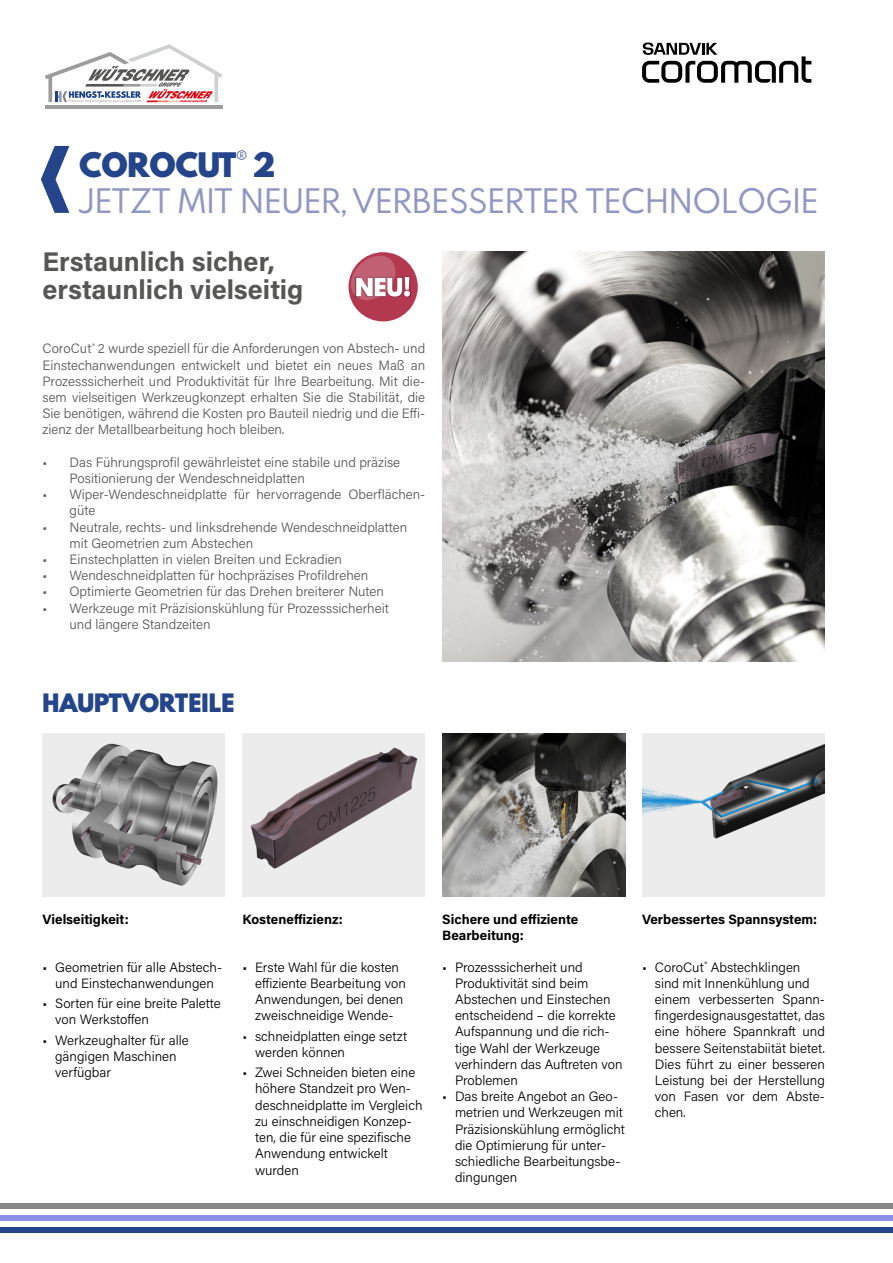
<style>
.page{position:relative;width:893px;height:1263px;background:#fff}
.page>*{position:absolute;margin:0;border:0;box-sizing:border-box;transform-origin:0 0}
.t1{font:30px/36px "Spartan MB";color:#9097c3}
.t2{font:700 27px/28.5px "Acumin Pro";color:#565655}
.t3{font:900 22.5px "Spartan MB";color:#24458a}
.t4{font:300 13.5px/16.2px "Acumin Pro";color:#000}
.t5{font:300 13.5px/16.2px "Acumin Pro";color:#565655}
.t6{font:700 13.5px "Acumin Pro";color:#000}
.s1{font-weight:900;color:#24458a}
</style>
<div class="page">
<div style="left:642px;top:733px;width:183px;height:163px;background:#ececec"></div>
<img style="left:642px;top:743px;width:183px;height:96px">
<svg style="left:45px;top:44px;width:178px;height:65px"></svg>
<hr style="left:45px;top:105px;width:178px;height:3px;background:#9c9c9d">
<div style="left:242px;top:733px;width:183px;height:163px;background:#ececec"></div>
<img style="left:250px;top:747px;width:168px;height:122px">
<div style="left:43px;top:733px;width:182px;height:163px;background:#ececec"></div>
<img style="left:52px;top:743px;width:166px;height:143px">
<svg style="left:642px;top:43px;width:169px;height:40px"></svg>
<img style="left:442px;top:251px;width:383px;height:411px">
<img style="left:442px;top:733px;width:183px;height:163px">
<div style="left:0;top:1227px;width:893px;height:6px;background:#24458a"></div>
<div style="left:0;top:1215px;width:893px;height:6px;background:#8a91eb"></div>
<div style="left:0;top:1203px;width:893px;height:6px;background:#868786"></div>
<svg style="left:41px;top:146px;width:28px;height:67px"></svg>
<div style="left:348px;top:252px;width:70px;height:69px;background:#b33951;border-radius:50%"></div>
<img style="left:410px;top:276px;width:1px;height:21px">
<svg style="left:351px;top:256px;width:59px;height:44px"></svg>
<h1 class="t1" style="left:80px;top:146px;width:740px"><span class="s1">COROCUT</span><sup>®</sup> <span class="s1">2<br></span>JETZT MIT NEUER, VERBESSERTER TECHNOLOGIE</h1>
<h2 class="t2" style="left:43px;top:246px;width:262px">Erstaunlich sicher, erstaunlich vielseitig</h2>
<p class="t5" style="left:43px;top:340px;width:384px;text-align:justify">CoroCut<sup>®</sup> 2 wurde speziell für die Anforderungen von Abstech- und Einstechanwendungen entwickelt und bietet ein neues Maß an Prozesssicherheit und Produktivität für Ihre Bearbeitung. Mit die&shy;sem vielseitigen Werkzeugkonzept erhalten Sie die Stabilität, die Sie benötigen, während die Kosten pro Bauteil niedrig und die Effi&shy;zienz der Metallbearbeitung hoch bleiben.</p>
<p class="t5" style="left:70px;top:453px;width:332px;text-indent:-27px">• Das Führungsprofil gewährleistet eine stabile und präzise<br>Positionierung der Wendeschneidplatten</p>
<p class="t5" style="left:70px;top:486px;width:357px;text-indent:-27px">• Wiper-Wendeschneidplatte für hervorragende Oberflächen&shy;güte</p>
<p class="t5" style="left:70px;top:518px;width:339px;text-indent:-27px">• Neutrale, rechts- und linksdrehende Wendeschneidplatten mit Geometrien zum Abstechen</p>
<p class="t5" style="left:43px;top:551px;width:301px">• Einstechplatten in vielen Breiten und Eckradien</p>
<p class="t5" style="left:43px;top:567px;width:327px">• Wendeschneidplatten für hochpräzises Profildrehen</p>
<p class="t5" style="left:43px;top:583px;width:343px">• Optimierte Geometrien für das Drehen breiterer Nuten</p>
<p class="t5" style="left:70px;top:599px;width:321px;text-indent:-27px">• Werkzeuge mit Präzisionskühlung für Prozesssicherheit und längere Standzeiten</p>
<h3 class="t3" style="left:43px;top:685px;width:193px">HAUPTVORTEILE</h3>
<p class="t6" style="left:43px;top:910px;width:88px">Vielseitigkeit:</p>
<p class="t6" style="left:242px;top:910px;width:102px">Kosteneffizienz:</p>
<p class="t6" style="left:442px;top:910px;width:138px">Sichere und effiziente</p>
<p class="t6" style="left:642px;top:910px;width:177px">Verbessertes Spannsystem:</p>
<p class="t6" style="left:442px;top:926px;width:83px">Bearbeitung:</p>
<p class="t4" style="left:255px;top:958px;width:152px;text-indent:-13px">• Erste Wahl für die kosten effiziente Bearbeitung von<br>Anwendungen, bei denen zweischneidige Wende-</p>
<p class="t4" style="left:255px;top:1027px;width:154px;text-indent:-13px">• schneidplatten einge setzt werden können</p>
<p class="t4" style="left:255px;top:1064px;width:169px;text-indent:-13px">• Zwei Schneiden bieten eine höhere Standzeit pro Wen&shy;deschneidplatte im Vergleich zu einschneidigen Konzep&shy;ten, die für eine spezifische<br>Anwendung entwickelt wurden</p>
<p class="t4" style="left:43px;top:958px;width:181px;text-align:center">• Geometrien für alle Abstech&shy;und Einstechanwendungen</p>
<p class="t4" style="left:55px;top:995px;width:167px;text-indent:-13px">• Sorten für eine breite Palette von Werkstoffen</p>
<p class="t4" style="left:55px;top:1031px;width:135px;text-indent:-13px">• Werkzeughalter für alle gängigen Maschinen verfügbar</p>
<p class="t4" style="left:655px;top:958px;width:172px;text-indent:-13px">• CoroCut<sup>®</sup> Abstechklingen sind mit Innenkühlung und einem verbesserten Spann&shy;fingerdesignausgestattet, das eine höhere Spannkraft und bessere Seitenstabiität bietet.<br>Dies führt zu einer besseren<br>Leistung bei der Herstellung von Fasen vor dem Abste&shy;chen.</p>
<p class="t4" style="left:455px;top:958px;width:169px;text-indent:-13px">• Prozesssicherheit und<br>Produktivität sind beim<br>Abstechen und Einstechen entscheidend – die korrekte<br>Aufspannung und die rich&shy;tige Wahl der Werkzeuge verhindern das Auftreten von<br>Problemen</p>
<p class="t4" style="left:455px;top:1088px;width:171px;text-indent:-13px">• Das breite Angebot an Geo&shy;metrien und Werkzeugen mit<br>Präzisionskühlung ermöglicht die Optimierung für unter&shy;schiedliche Bearbeitungsbe&shy;dingungen</p>
</div>
